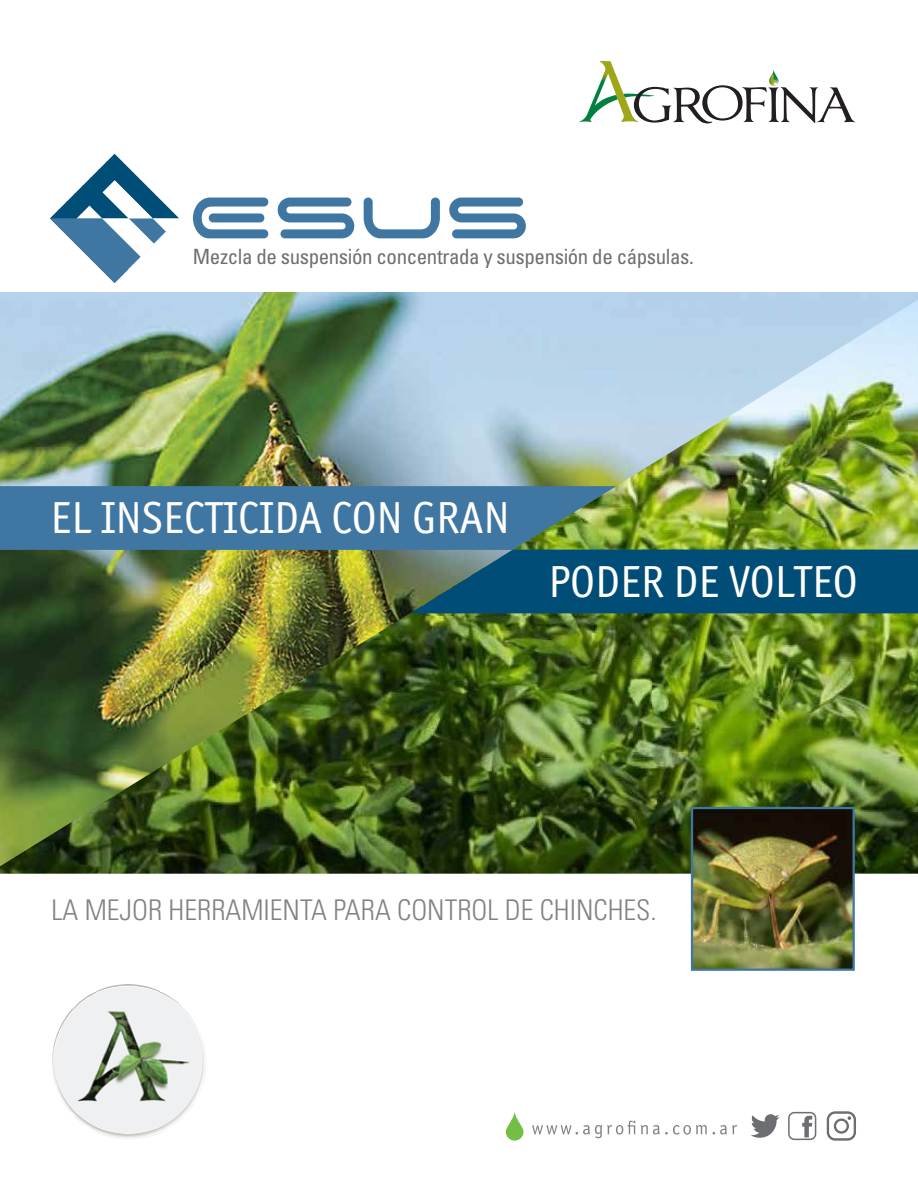
<style>
.page{position:relative;width:918px;height:1188px;background:#fff}
.page>*{position:absolute;margin:0;border:0;box-sizing:border-box;transform-origin:0 0}
.t1{font:45px "Officina Sans ITC Std";color:#fff}
.t2{font:300 condensed 28.5px "Univers";color:#808285}
.t3{font:condensed 21px "Univers";letter-spacing:-.02em;color:#6d6e71}
</style>
<div class="page">
<img style="left:52px;top:984px;width:154px;height:154px">
<img style="left:0;top:300px;width:918px;height:574px">
<img style="left:0;top:486px;width:918px;height:127px">
<svg style="left:579px;top:61px;width:276px;height:62px"></svg>
<svg style="left:193px;top:198px;width:75px;height:40px"></svg>
<svg style="left:278px;top:198px;width:76px;height:40px"></svg>
<svg style="left:364px;top:198px;width:76px;height:40px"></svg>
<svg style="left:449px;top:198px;width:77px;height:40px"></svg>
<svg style="left:50px;top:154px;width:129px;height:129px"></svg>
<svg style="left:506px;top:1112px;width:18px;height:29px"></svg>
<svg style="left:532px;top:1121px;width:175px;height:17px"></svg>
<svg style="left:713px;top:1125px;width:24px;height:10px"></svg>
<svg style="left:751px;top:1114px;width:29px;height:24px"></svg>
<div style="left:788px;top:1112px;width:28px;height:28px;border:2px solid #6d6e71;border-radius:5px"></div>
<svg style="left:802px;top:1116px;width:10px;height:21px"></svg>
<div style="left:827px;top:1111px;width:29px;height:30px;border:2px solid #6d6e71;border-radius:7px"></div>
<div style="left:834px;top:1119px;width:15px;height:15px;border:2px solid #6d6e71;border-radius:50%"></div>
<svg style="left:848px;top:1116px;width:3px;height:4px"></svg>
<img style="left:694px;top:810px;width:158px;height:158px">
<div style="left:691px;top:807px;width:164px;height:164px;border:2px solid #4077a2"></div>
<p class="t3" style="left:193px;top:243px;width:502px">Mezcla de suspensión concentrada y suspensión de cápsulas.</p>
<h1 class="t1" style="left:51px;top:492px;width:460px">EL INSECTICIDA CON GRAN</h1>
<h1 class="t1" style="left:548px;top:556px;width:311px">PODER DE VOLTEO</h1>
<h2 class="t2" style="left:51px;top:893px;width:607px">LA MEJOR HERRAMIENTA PARA CONTROL DE CHINCHES.</h2>
</div>
